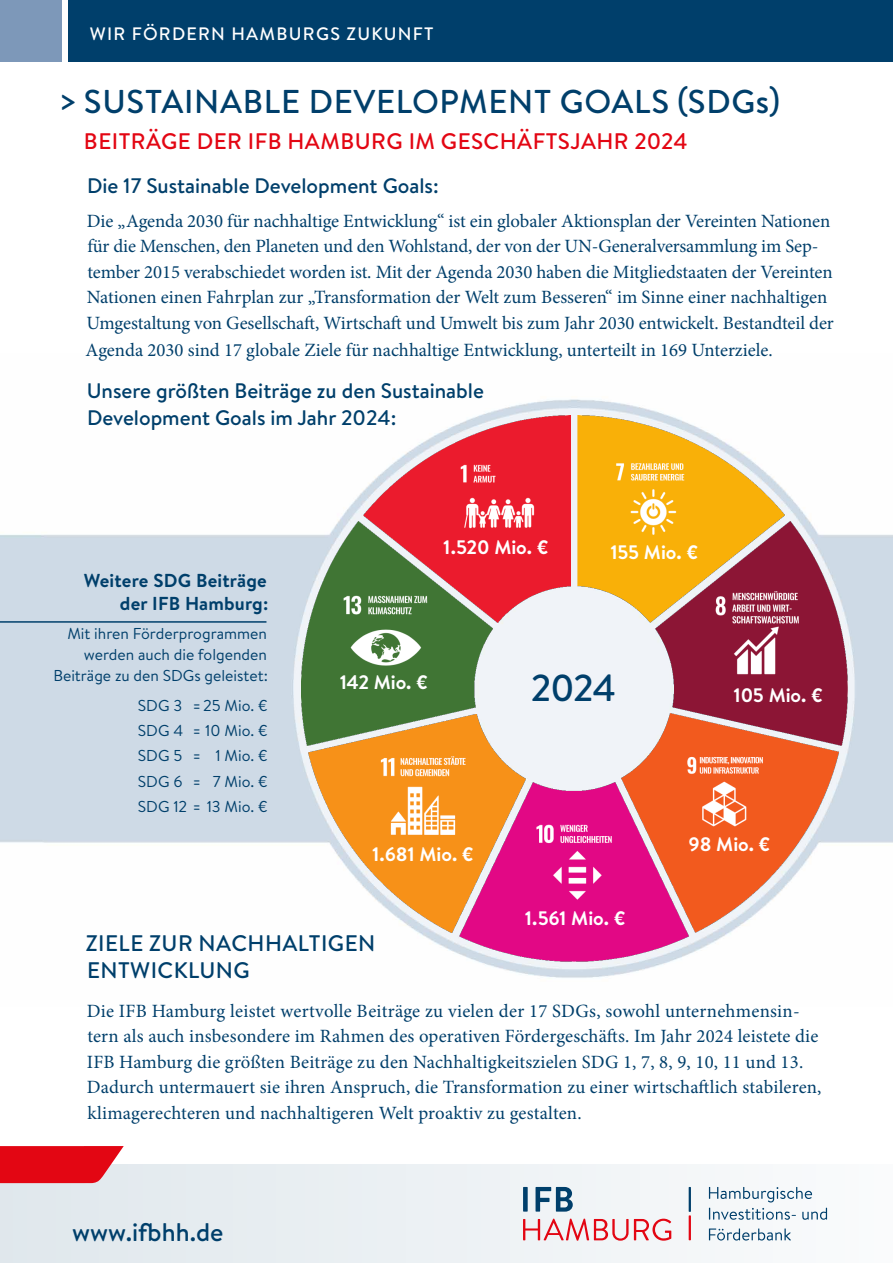
<style>
.page{position:relative;width:893px;height:1263px;background:#fff}
.page>*{position:absolute;margin:0;border:0;box-sizing:border-box;transform-origin:0 0}
.t1{font:500 37.5px "Brandon Text";color:#003f6b}
.t2{font:500 33px "Brandon Text";letter-spacing:.02em;color:#003f6b}
.t3{font:500 25.5px "Brandon Text";color:#003f6b}
.t4{font:500 22.5px "Brandon Text";letter-spacing:.02em;color:#e30613}
.t5{font:500 22.5px/27px "Brandon Text";letter-spacing:.02em;color:#003f6b}
.t6{font:500 21px/27px "Brandon Text";color:#003f6b}
.t7{font:700 19.5px "Brandon Text";letter-spacing:-.005em;color:#fff}
.t8{font:18.75px/25.8px "Minion Pro";color:#003f6b}
.t9{font:700 18.75px/22.5px "Brandon Text";letter-spacing:.01em;color:#003f6b;text-align:right}
.t10{font:500 18px "Brandon Text";letter-spacing:.07em;color:#fff}
.t11{font:15.75px/21px "Brandon Text";color:#003f6b;text-align:right}
</style>
<div class="page">
<img style="left:0;top:399px;width:893px;height:579px">
<div style="left:0;top:1164px;width:893px;height:99px;background:linear-gradient(to right,#e0e7ec,#f9fbfc)"></div>
<div style="left:69px;top:0;width:824px;height:62px;background:#003f6b"></div>
<img style="left:578px;top:416px;width:207px;height:207px">
<img style="left:655px;top:521px;width:192px;height:224px">
<img style="left:622px;top:714px;width:217px;height:218px">
<img style="left:459px;top:782px;width:230px;height:179px">
<img style="left:309px;top:714px;width:217px;height:218px">
<img style="left:302px;top:521px;width:191px;height:224px">
<img style="left:363px;top:416px;width:207px;height:206px">
<svg style="left:523px;top:1187px;width:50px;height:24px"></svg>
<svg style="left:523px;top:1219px;width:148px;height:22px"></svg>
<svg style="left:709px;top:1228px;width:82px;height:12px"></svg>
<svg style="left:709px;top:1208px;width:118px;height:12px"></svg>
<svg style="left:709px;top:1187px;width:103px;height:15px"></svg>
<hr style="left:689px;top:1187px;width:2px;height:25px;background:#003f6b">
<hr style="left:689px;top:1215px;width:2px;height:25px;background:#e30613">
<svg style="left:0;top:1146px;width:124px;height:37px;background:#e31f2b"></svg>
<div style="left:0;top:0;width:62px;height:62px;background:#7d98b9"></div>
<hr style="left:0;top:621px;width:266px;height:2px;background:#003f6b">
<p class="t10" style="left:90px;top:22px;width:345px">WIR FÖRDERN HAMBURGS ZUKUNFT</p>
<p class="t2" style="left:58px;top:79px;width:723px">&gt; SUSTAINABLE DEVELOPMENT GOALS (SDGs)</p>
<p class="t4" style="left:84px;top:125px;width:605px">BEITRÄGE DER IFB HAMBURG IM GESCHÄFTSJAHR 2024</p>
<p class="t6" style="left:87px;top:171px;width:353px">Die 17 Sustainable Development Goals:</p>
<p class="t8" style="left:86px;top:208px;width:750px">Die „Agenda 2030 für nachhaltige Entwicklung“ ist ein globaler Aktionsplan der Vereinten Nationen für die Menschen, den Planeten und den Wohlstand, der von der UN-Generalversammlung im Sep&shy;tember 2015 verabschiedet worden ist. Mit der Agenda 2030 haben die Mitgliedstaaten der Vereinten Nationen einen Fahrplan zur „Transformation der Welt zum Besseren“ im Sinne einer nachhaltigen Umgestaltung von Gesellschaft, Wirtschaft und Umwelt bis zum Jahr 2030 entwickelt. Bestandteil der Agenda 2030 sind 17 globale Ziele für nachhaltige Entwicklung, unterteilt in 169 Unterziele.</p>
<p class="t6" style="left:87px;top:377px;width:398px">Unsere größten Beiträge zu den Sustainable<br>Development Goals im Jahr 2024:</p>
<p class="t9" style="left:84px;top:569px;width:186px">Weitere SDG Beiträge der IFB Hamburg:</p>
<p class="t11" style="left:53px;top:623px;width:216px">Mit ihren Förderprogrammen werden auch die folgenden<br>Beiträge zu den SDGs geleistet:</p>
<p class="t11" style="left:138px;top:694px;width:131px">SDG 3 =25 Mio. €</p>
<p class="t11" style="left:138px;top:719px;width:131px">SDG 4 = 10 Mio. €</p>
<p class="t11" style="left:138px;top:745px;width:131px">SDG 5 = 1 Mio. €</p>
<p class="t11" style="left:138px;top:770px;width:131px">SDG 6 = 7 Mio. €</p>
<p class="t11" style="left:138px;top:795px;width:131px">SDG 12 = 13 Mio. €</p>
<p class="t7" style="left:443px;top:533px;width:107px">1.520 Mio. €</p>
<p class="t7" style="left:610px;top:538px;width:89px">155 Mio. €</p>
<p class="t7" style="left:340px;top:669px;width:90px">142 Mio. €</p>
<h1 class="t1" style="left:531px;top:662px;width:87px">2024</h1>
<p class="t7" style="left:733px;top:681px;width:91px">105 Mio. €</p>
<p class="t7" style="left:372px;top:840px;width:103px">1.681 Mio. €</p>
<p class="t7" style="left:525px;top:904px;width:102px">1.561 Mio. €</p>
<p class="t7" style="left:689px;top:830px;width:83px">98 Mio. €</p>
<p class="t5" style="left:86px;top:929px;width:291px">ZIELE ZUR NACHHALTIGEN<br>ENTWICKLUNG</p>
<p class="t8" style="left:87px;top:998px;width:736px">Die IFB Hamburg leistet wertvolle Beiträge zu vielen der 17 SDGs, sowohl unternehmensin&shy;tern als auch insbesondere im Rahmen des operativen Fördergeschäfts. Im Jahr 2024 leistete die IFB Hamburg die größten Beiträge zu den Nachhaltigkeitszielen SDG 1, 7, 8, 9, 10, 11 und 13.<br>Dadurch untermauert sie ihren Anspruch, die Transformation zu einer wirtschaftlich stabileren, klimagerechteren und nachhaltigeren Welt proaktiv zu gestalten.</p>
<p class="t3" style="left:72px;top:1214px;width:153px">www.ifbhh.de</p>
</div>
